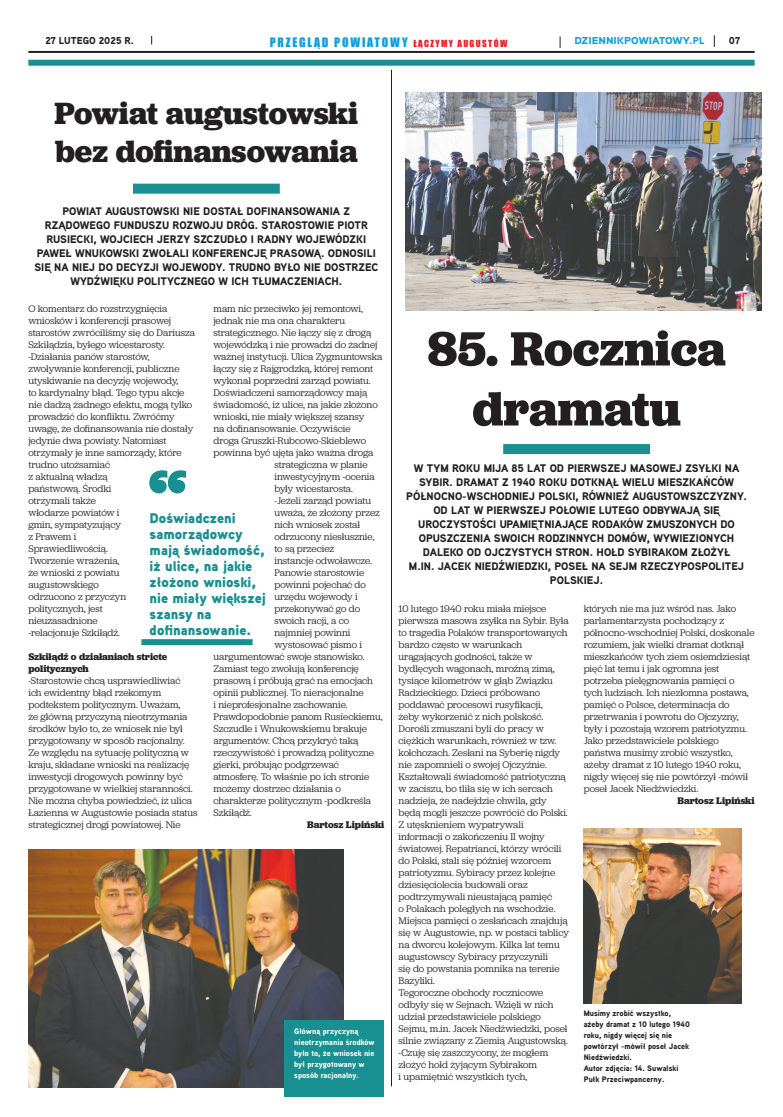
<style>
.page{position:relative;width:783px;height:1117px;background:#fff}
.page>*{position:absolute;margin:0;border:0;box-sizing:border-box;transform-origin:0 0}
.Header_50pt{font:700 50px/60px "Jubilat";color:#231f20;text-align:center}
.Header_32pt{font:700 32px/38.4px "Jubilat";letter-spacing:-.005em;color:#231f20}
.Quotes{font:900 14px/16px "Aaux Next";color:#188f90}
.t1{font:12px "Impact";letter-spacing:.15em;color:#0f9fdb}
.Intro_CAPS{font:900 11px/14px "Aaux Next";color:#231f20;text-align:center}
.Body{font:10px/12px "Jubilat";letter-spacing:-.005em;color:#231f20}
.Body-2{font:700 10px/12px "Jubilat";color:#231f20}
.t2{font:900 10px "Aaux Next";color:#0f9fdb;scale:1.15 1}
.t3{font:900 10px "Aaux Next";color:#231f20}
.Photo_text_left{font:900 8px/11px "Aaux Next";color:#231f20}
.Photo_text_left-2{font:900 8px/11px "Aaux Next";color:#fff}
.s1{font-size:9px;color:#ee1d23}
</style>
<div class="page">
<hr style="left:28px;top:51px;width:726px;height:2px;background:#231f20">
<svg style="left:713px;top:35px;width:1px;height:12px"></svg>
<svg style="left:559px;top:36px;width:1px;height:12px"></svg>
<img style="left:28px;top:850px;width:315px;height:237px">
<div style="left:284px;top:1020px;width:100px;height:76px;background:#188f90"></div>
<div style="left:133px;top:184px;width:147px;height:10px;background:#188f90"></div>
<div style="left:141px;top:639px;width:111px;height:6px;background:#188f90"></div>
<svg style="left:149px;top:470px;width:37px;height:23px"></svg>
<hr style="left:391px;top:70px;width:1px;height:1016px;background:#231f20">
<div style="left:503px;top:444px;width:146px;height:10px;background:#188f90"></div>
<div style="left:28px;top:60px;width:726px;height:6px;background:#188f90"></div>
<img style="left:583px;top:829px;width:158px;height:175px">
<img style="left:405px;top:93px;width:356px;height:218px">
<p class="t3" style="left:45px;top:34px;width:90px">27 LUTEGO 2025 R.</p>
<p class="t1" style="left:270px;top:33px;width:239px">PRZEGLĄD POWIATOWY <span class="s1">ŁĄCZYMY AUGUSTÓW</span></p>
<p class="t2" style="left:574px;top:33px;width:115px">DZIENNIKPOWIATOWY.PL</p>
<p class="t3" style="left:728px;top:34px;width:13px">07</p>
<p class="Header_32pt" style="left:54px;top:94px;width:305px">Powiat augustowski bez dofinansowania</p>
<p class="Intro_CAPS" style="left:34px;top:204px;width:345px">POWIAT AUGUSTOWSKI NIE DOSTAŁ DOFINANSOWANIA Z RZĄDOWEGO FUNDUSZU ROZWOJU DRÓG. STAROSTOWIE PIOTR RUSIECKI, WOJCIECH JERZY SZCZUDŁO I RADNY WOJEWÓDZKI PAWEŁ WNUKOWSKI ZWOŁALI KONFERENCJĘ PRASOWĄ. ODNOSILI SIĘ NA NIEJ DO DECYZJI WOJEWODY. TRUDNO BYŁO NIE DOSTRZEC WYDŹWIĘKU POLITYCZNEGO W ICH TŁUMACZENIACH.</p>
<p class="Body" style="left:28px;top:302px;width:168px">O komentarz do rozstrzygnięcia wniosków i konferencji prasowej starostów zwróciliśmy się do Dariusza Szkiłądzia, byłego wicestarosty.</p>
<p class="Body" style="left:28px;top:350px;width:166px">-Działania panów starostów, zwoływanie konferencji, publiczne utyskiwanie na decyzję wojewody,<br>to kardynalny błąd. Tego typu akcje nie dadzą żadnego efektu, mogą tylko prowadzić do konfliktu. Zwróćmy uwagę, że dofinansowania nie dostały jedynie dwa powiaty. Natomiast otrzymały je inne samorządy, które trudno utożsamiać<br>z aktualną władzą<br>państwową. Środki<br>otrzymali także<br>włodarze powiatów i<br>gmin, sympatyzujący<br>z Prawem i<br>Sprawiedliwością.<br>Tworzenie wrażenia,<br>że wnioski z powiatu<br>augustowskiego<br>odrzucono z przyczyn<br>politycznych, jest<br>nieuzasadnione<br>-relacjonuje Szkiłądź.</p>
<p class="Body-2" style="left:28px;top:651px;width:140px">Szkiłądź o działaniach stricte politycznych</p>
<p class="Body" style="left:28px;top:674px;width:171px">-Starostowie chcą usprawiedliwiać<br>ich ewidentny błąd rzekomym podtekstem politycznym. Uważam,<br>że główną przyczyną nieotrzymania środków było to, że wniosek nie był przygotowany w sposób racjonalny.<br>Ze względu na sytuację polityczną w kraju, składane wnioski na realizację inwestycji drogowych powinny być przygotowane w wielkiej staranności.<br>Nie można chyba powiedzieć, iż ulica Łazienna w Augustowie posiada status strategicznej drogi powiatowej. Nie</p>
<p class="Body" style="left:213px;top:302px;width:151px">mam nic przeciwko jej remontowi,</p>
<p class="Body" style="left:213px;top:314px;width:133px">jednak nie ma ona charakteru</p>
<p class="Body" style="left:213px;top:326px;width:159px">strategicznego. Nie łączy się z drogą</p>
<p class="Body" style="left:213px;top:338px;width:165px">wojewódzką i nie prowadzi do żadnej</p>
<p class="Body" style="left:213px;top:350px;width:170px">ważnej instytucji. Ulica Zygmuntowska</p>
<p class="Body" style="left:213px;top:362px;width:161px">łączy się z Rajgrodzką, której remont</p>
<p class="Body" style="left:213px;top:374px;width:159px">wykonał poprzedni zarząd powiatu.</p>
<p class="Body" style="left:213px;top:386px;width:155px">Doświadczeni samorządowcy mają</p>
<p class="Body" style="left:213px;top:398px;width:166px">świadomość, iż ulice, na jakie złożono</p>
<p class="Body" style="left:213px;top:410px;width:152px">wnioski, nie miały większej szansy</p>
<p class="Body" style="left:213px;top:422px;width:138px">na dofinansowanie. Oczywiście</p>
<p class="Body" style="left:213px;top:434px;width:154px">droga Gruszki-Rubcowo-Skieblewo</p>
<p class="Body" style="left:213px;top:446px;width:161px">powinna być ujęta jako ważna droga</p>
<p class="Body" style="left:274px;top:458px;width:95px">strategiczna w planie</p>
<p class="Body" style="left:274px;top:470px;width:102px">inwestycyjnym -ocenia</p>
<p class="Body" style="left:274px;top:482px;width:80px">były wicestarosta.</p>
<p class="Body" style="left:274px;top:494px;width:98px">-Jeżeli zarząd powiatu</p>
<p class="Body" style="left:274px;top:506px;width:107px">uważa, że złożony przez</p>
<p class="Body" style="left:274px;top:518px;width:87px">nich wniosek został</p>
<p class="Body" style="left:274px;top:530px;width:101px">odrzucony niesłusznie,</p>
<p class="Body" style="left:274px;top:542px;width:61px">to są przecież</p>
<p class="Body" style="left:274px;top:554px;width:99px">instancje odwoławcze.</p>
<p class="Body" style="left:274px;top:566px;width:91px">Panowie starostowie</p>
<p class="Body" style="left:274px;top:578px;width:93px">powinni pojechać do</p>
<p class="Body" style="left:274px;top:590px;width:85px">urzędu wojewody i</p>
<p class="Body" style="left:274px;top:602px;width:87px">przekonywać go do</p>
<p class="Body" style="left:274px;top:614px;width:76px">swoich racji, a co</p>
<p class="Body" style="left:274px;top:626px;width:78px">najmniej powinni</p>
<p class="Body" style="left:274px;top:638px;width:89px">wystosować pismo i</p>
<p class="Body" style="left:213px;top:650px;width:153px">uargumentować swoje stanowisko.</p>
<p class="Body" style="left:213px;top:662px;width:147px">Zamiast tego zwołują konferencję</p>
<p class="Body" style="left:213px;top:674px;width:161px">prasową i próbują grać na emocjach</p>
<p class="Body" style="left:213px;top:686px;width:152px">opinii publicznej. To nieracjonalne</p>
<p class="Body" style="left:213px;top:698px;width:136px">i nieprofesjonalne zachowanie.</p>
<p class="Body" style="left:213px;top:710px;width:171px">Prawdopodobnie panom Rusieckiemu,</p>
<p class="Body" style="left:213px;top:722px;width:155px">Szczudle i Wnukowskiemu brakuje</p>
<p class="Body" style="left:213px;top:734px;width:146px">argumentów. Chcą przykryć taką</p>
<p class="Body" style="left:213px;top:746px;width:162px">rzeczywistość i prowadzą polityczne</p>
<p class="Body" style="left:213px;top:758px;width:127px">gierki, próbując podgrzewać</p>
<p class="Body" style="left:213px;top:770px;width:157px">atmosferę. To właśnie po ich stronie</p>
<p class="Body" style="left:213px;top:782px;width:129px">możemy dostrzec działania o</p>
<p class="Body" style="left:213px;top:794px;width:159px">charakterze politycznym -podkreśla</p>
<p class="Body" style="left:213px;top:806px;width:40px">Szkiłądź.</p>
<p class="Body-2" style="left:307px;top:819px;width:79px">Bartosz Lipiński</p>
<p class="Quotes" style="left:150px;top:510px;width:118px">Doświadczeni samorządowcy mają świadomość, iż ulice, na jakie złożono wnioski, nie miały większej szansy na dofinansowanie.</p>
<p class="Photo_text_left-2" style="left:294px;top:1026px;width:82px">Główną przyczyną nieotrzymania środków było to, że wniosek nie był przygotowany w sposób racjonalny.</p>
<p class="Header_50pt" style="left:427px;top:318px;width:299px">85. Rocznica dramatu</p>
<p class="Intro_CAPS" style="left:406px;top:461px;width:342px">W TYM ROKU MIJA 85 LAT OD PIERWSZEJ MASOWEJ ZSYŁKI NA SYBIR. DRAMAT Z 1940 ROKU DOTKNĄŁ WIELU MIESZKAŃCÓW PÓŁNOCNO-WSCHODNIEJ POLSKI, RÓWNIEŻ AUGUSTOWSZCZYZNY.<br>OD LAT W PIERWSZEJ POŁOWIE LUTEGO ODBYWAJĄ SIĘ UROCZYSTOŚCI UPAMIĘTNIAJĄCE RODAKÓW ZMUSZONYCH DO OPUSZCZENIA SWOICH RODZINNYCH DOMÓW, WYWIEZIONYCH DALEKO OD OJCZYSTYCH STRON. HOŁD SYBIRAKOM ZŁOŻYŁ<br>M.IN. JACEK NIEDŹWIEDZKI, POSEŁ NA SEJM RZECZYPOSPOLITEJ POLSKIEJ.</p>
<p class="Body" style="left:398px;top:602px;width:171px">10 lutego 1940 roku miała miejsce pierwsza masowa zsyłka na Sybir. Była to tragedia Polaków transportowanych bardzo często w warunkach urągających godności, także w bydlęcych wagonach, mroźną zimą, tysiące kilometrów w głąb Związku Radzieckiego. Dzieci próbowano poddawać procesowi rusyfikacji,<br>żeby wykorzenić z nich polskość.<br>Dorośli zmuszani byli do pracy w ciężkich warunkach, również w tzw. kołchozach. Zesłani na Syberię nigdy nie zapomnieli o swojej Ojczyźnie.<br>Kształtowali świadomość patriotyczną w zaciszu, bo tliła się w ich sercach nadzieja, że nadejdzie chwila, gdy będą mogli jeszcze powrócić do Polski.</p>
<p class="Body" style="left:398px;top:818px;width:172px">Z utęsknieniem wypatrywali informacji o zakończeniu II wojny światowej. Repatrianci, którzy wrócili do Polski, stali się później wzorcem patriotyzmu. Sybiracy przez kolejne dziesięciolecia budowali oraz podtrzymywali nieustającą pamięć<br>o Polakach poległych na wschodzie.<br>Miejsca pamięci o zesłańcach znajdują się w Augustowie, np. w postaci tablicy na dworcu kolejowym. Kilka lat temu augustowscy Sybiracy przyczynili<br>się do powstania pomnika na terenie Bazyliki.</p>
<p class="Body" style="left:398px;top:986px;width:171px">Tegoroczne obchody rocznicowe odbyły się w Sejnach. Wzięli w nich udział przedstawiciele polskiego Sejmu, m.in. Jacek Niedźwiedzki, poseł silnie związany z Ziemią Augustowską.</p>
<p class="Body" style="left:398px;top:1046px;width:151px">-Czuję się zaszczycony, że mogłem złożyć hołd żyjącym Sybirakom<br>i upamiętnić wszystkich tych,</p>
<p class="Body" style="left:583px;top:602px;width:172px">których nie ma już wśród nas. Jako parlamentarzysta pochodzący z północno-wschodniej Polski, doskonale rozumiem, jak wielki dramat dotknął mieszkańców tych ziem osiemdziesiąt pięć lat temu i jak ogromna jest potrzeba pielęgnowania pamięci o tych ludziach. Ich niezłomna postawa, pamięć o Polsce, determinacja do przetrwania i powrotu do Ojczyzny, były i pozostają wzorem patriotyzmu.<br>Jako przedstawiciele polskiego państwa musimy zrobić wszystko, ażeby dramat z 10 lutego 1940 roku, nigdy więcej się nie powtórzył -mówił poseł Jacek Niedźwiedzki.</p>
<p class="Body-2" style="left:677px;top:795px;width:79px">Bartosz Lipiński</p>
<p class="Photo_text_left" style="left:583px;top:1007px;width:108px">Musimy zrobić wszystko, ażeby dramat z 10 lutego 1940 roku, nigdy więcej się nie powtórzył -mówił poseł Jacek<br>Niedźwiedzki.</p>
<p class="Photo_text_left" style="left:583px;top:1062px;width:96px">Autor zdjęcia: 14. Suwalski<br>Pułk Przeciwpancerny.</p>
</div>
